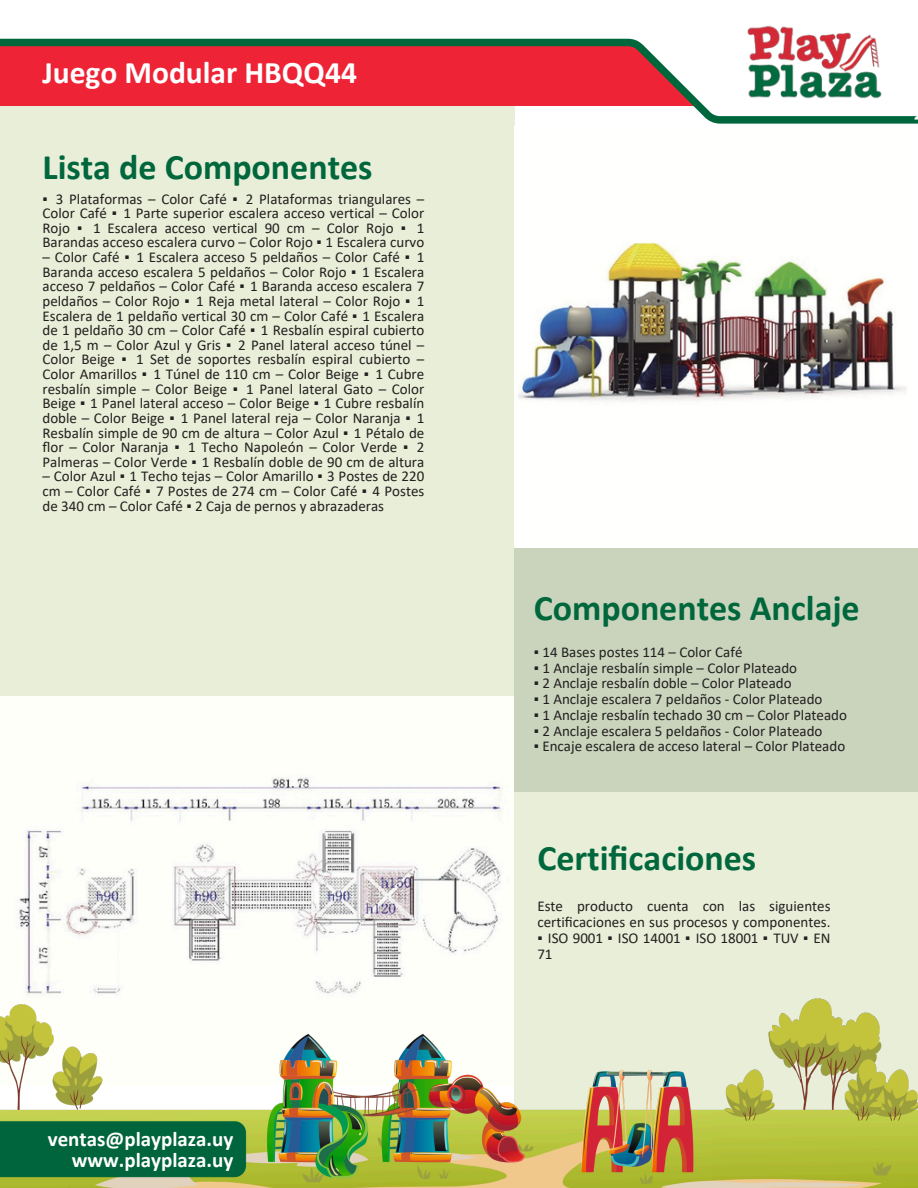
<style>
.page{position:relative;width:918px;height:1188px;background:#fff}
.page>*{position:absolute;margin:0;border:0;box-sizing:border-box;transform-origin:0 0}
.t1{font:700 36px "Calibri";color:#00673d}
.t2{font:700 31.5px "Calibri";color:#fff}
.t3{font:700 21px/20.2px "Calibri";color:#fff;text-align:right}
.t4{font:15px/14.7px "Calibri";color:#231e1f;text-align:justify}
.t5{font:15px/15.8px "Calibri";color:#231f20}
</style>
<div class="page">
<img style="left:0;top:695px;width:514px;height:296px">
<div style="left:514px;top:733px;width:404px;height:389px;background:#e8eed7"></div>
<div style="left:0;top:50px;width:514px;height:645px;background:#e8eed7"></div>
<div style="left:514px;top:548px;width:404px;height:244px;background:#cad4bc"></div>
<svg style="left:0;top:38px;width:631px;height:1px"></svg>
<svg style="left:0;top:39px;width:918px;height:85px;fill:#ee2436"></svg>
<img style="left:731px;top:25px;width:167px;height:76px">
<img style="left:518px;top:241px;width:388px;height:161px">
<img style="left:0;top:991px;width:918px;height:197px">
<p class="t2" style="left:42px;top:60px;width:316px">Juego Modular HBQQ44</p>
<p class="t1" style="left:42px;top:152px;width:332px">Lista de Componentes</p>
<p class="t4" style="left:43px;top:192px;width:383px">▪ 3 Plataformas – Color Café ▪ 2 Plataformas triangulares – Color Café ▪ 1 Parte superior escalera acceso vertical – Color Rojo ▪ 1 Escalera acceso vertical 90 cm – Color Rojo ▪ 1<br>Barandas acceso escalera curvo – Color Rojo ▪ 1 Escalera curvo</p>
<p class="t4" style="left:43px;top:251px;width:383px">– Color Café ▪ 1 Escalera acceso 5 peldaños – Color Café ▪ 1<br>Baranda acceso escalera 5 peldaños – Color Rojo ▪ 1 Escalera acceso 7 peldaños – Color Café ▪ 1 Baranda acceso escalera 7 peldaños – Color Rojo ▪ 1 Reja metal lateral – Color Rojo ▪ 1<br>Escalera de 1 peldaño vertical 30 cm – Color Café ▪ 1 Escalera de 1 peldaño 30 cm – Color Café ▪ 1 Resbalín espiral cubierto de 1,5 m – Color Azul y Gris ▪ 2 Panel lateral acceso túnel – Color Beige ▪ 1 Set de soportes resbalín espiral cubierto – Color Amarillos ▪ 1 Túnel de 110 cm – Color Beige ▪ 1 Cubre resbalín simple – Color Beige ▪ 1 Panel lateral Gato – Color Beige ▪ 1 Panel lateral acceso – Color Beige ▪ 1 Cubre resbalín doble – Color Beige ▪ 1 Panel lateral reja – Color Naranja ▪ 1<br>Resbalín simple de 90 cm de altura – Color Azul ▪ 1 Pétalo de flor – Color Naranja ▪ 1 Techo Napoleón – Color Verde ▪ 2<br>Palmeras – Color Verde ▪ 1 Resbalín doble de 90 cm de altura</p>
<p class="t4" style="left:43px;top:470px;width:383px">– Color Azul ▪ 1 Techo tejas – Color Amarillo ▪ 3 Postes de 220 cm – Color Café ▪ 7 Postes de 274 cm – Color Café ▪ 4 Postes de 340 cm – Color Café ▪ 2 Caja de pernos y abrazaderas</p>
<h3 class="t3" style="left:48px;top:1131px;width:187px">ventas@playplaza.uy www.playplaza.uy</h3>
<p class="t1" style="left:534px;top:593px;width:327px">Componentes Anclaje</p>
<h1 class="t5" style="left:534px;top:645px;width:210px">▪ 14 Bases postes 114 – Color Café</h1>
<h1 class="t5" style="left:534px;top:661px;width:265px">▪ 1 Anclaje resbalín simple – Color Plateado</h1>
<h1 class="t5" style="left:534px;top:677px;width:259px">▪ 2 Anclaje resbalín doble – Color Plateado</h1>
<h1 class="t5" style="left:534px;top:692px;width:290px">▪ 1 Anclaje escalera 7 peldaños - Color Plateado</h1>
<h1 class="t5" style="left:534px;top:708px;width:315px">▪ 1 Anclaje resbalín techado 30 cm – Color Plateado</h1>
<h1 class="t5" style="left:534px;top:724px;width:290px">▪ 2 Anclaje escalera 5 peldaños - Color Plateado</h1>
<h1 class="t5" style="left:534px;top:740px;width:313px">▪ Encaje escalera de acceso lateral – Color Plateado</h1>
<h1 class="t1" style="left:537px;top:843px;width:220px">Certificaciones</h1>
<p class="t5" style="left:537px;top:900px;width:295px">Este producto cuenta con las siguientes certificaciones en sus procesos y componentes.</p>
<p class="t5" style="left:537px;top:931px;width:295px">▪ ISO 9001 ▪ ISO 14001 ▪ ISO 18001 ▪ TUV ▪ EN<br>71</p>
</div>
